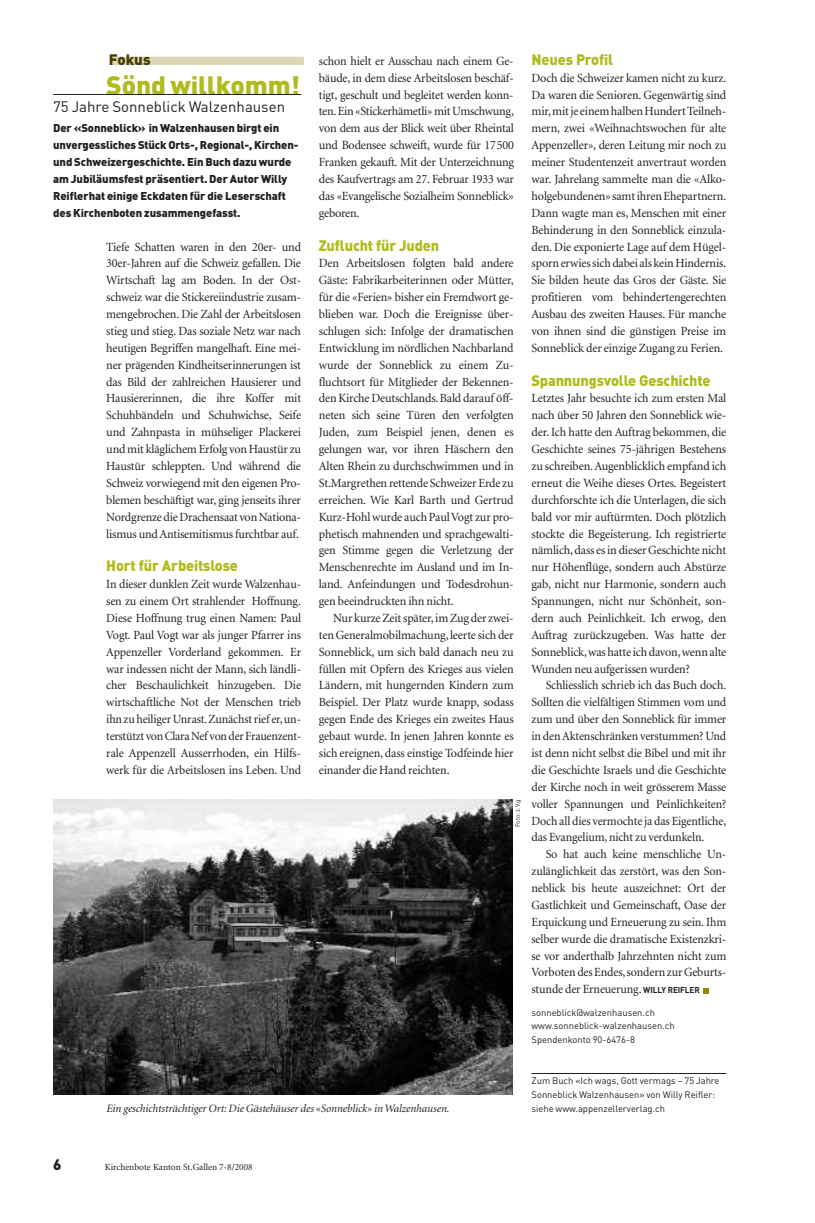
<style>
.page{position:relative;width:815px;height:1223px;background:#fff}
.page>*{position:absolute;margin:0;border:0;box-sizing:border-box;transform-origin:0 0}
.t1{font:900 26.25px "DIN";letter-spacing:-.005em;color:#b0bb1d}
.t2{font:900 15px "DIN";letter-spacing:-.01em;color:#b0bb1d}
.t3{font:15px "DIN";color:#231f20}
.t4{font:900 15px "DIN";color:#443c00}
.t5{font:900 15px "DIN";color:#231f20}
.t6{font:12.5px/16.9px "Minion";letter-spacing:-.01em;color:#231f20;text-align:justify}
.t7{font:12.5px/16.9px "Minion";letter-spacing:-.01em;color:#231f20;text-align:justify;scale:.96 1}
.t8{font:900 11.25px/16.9px "DIN";letter-spacing:-.005em;color:#231f20}
.t9{font:italic 11.25px "Minion";letter-spacing:-.005em;color:#231f20}
.t10{font:9.38px/13.8px "DIN";color:#231f20}
.t11{font:9.38px "Minion";color:#231f20}
.t12{font:6.25px "DIN";color:#231f20}
.s1{font-family:"DIN Bold Alternate";font-size:8.5px}
</style>
<div class="page">
<hr style="left:53px;top:94px;width:248px;height:1px;background:#231f20">
<hr style="left:531px;top:1073px;width:195px;height:1px;background:#231f20">
<svg style="left:703px;top:988px;width:5px;height:5px"></svg>
<div style="left:110px;top:57px;width:194px;height:8px;background:#ddd7b9"></div>
<img style="left:53px;top:799px;width:459px;height:295px">
<p class="t4" style="left:109px;top:51px;width:43px">Fokus</p>
<h1 class="t1" style="left:106px;top:70px;width:195px">Sönd willkomm!</h1>
<p class="t3" style="left:53px;top:98px;width:233px">75 Jahre Sonneblick Walzenhausen</p>
<p class="t8" style="left:53px;top:120px;width:247px">Der «Sonneblick» in Walzenhausen birgt ein unvergessliches Stück Orts-, Regional-, Kirchen&shy;und Schweizergeschichte. Ein Buch dazu wurde am Jubiläumsfest präsentiert. Der Autor Willy Reiflerhat einige Eckdaten für die Leserschaft des Kirchenboten zusammengefasst.</p>
<p class="t6" style="left:106px;top:239px;width:196px">Tiefe Schatten waren in den 20er- und 30er-Jahren auf die Schweiz gefallen. Die Wirtschaft lag am Boden. In der Ost&shy;schweiz war die Stickereiindustrie zusam&shy;mengebrochen. Die Zahl der Arbeitslosen stieg und stieg. Das soziale Netz war nach heutigen Begriffen mangelhaft. Eine mei&shy;ner prägenden Kindheitserinnerungen ist das Bild der zahlreichen Hausierer und Hausiererinnen, die ihre Koffer mit Schuhbändeln und Schuhwichse, Seife und Zahnpasta in mühseliger Plackerei und mit kläglichem Erfolg von Haustür zu Haustür schleppten. Und während die Schweiz vorwiegend mit den eigenen Pro&shy;blemen beschäftigt war, ging jenseits ihrer Nordgrenze die Drachensaat von Nationa&shy;lismus und Antisemitismus furchtbar auf.</p>
<p class="t2" style="left:106px;top:557px;width:133px">Hort für Arbeitslose</p>
<p class="t7" style="left:106px;top:576px;width:205px">In dieser dunklen Zeit wurde Walzenhau&shy;sen zu einem Ort strahlender Hoffnung.<br>Diese Hoffnung trug einen Namen: Paul Vogt. Paul Vogt war als junger Pfarrer ins Appenzeller Vorderland gekommen. Er war indessen nicht der Mann, sich ländli&shy;cher Beschaulichkeit hinzugeben. Die wirtschaftliche Not der Menschen trieb ihn zu heiliger Unrast.Zunächst rief er,un&shy;terstützt von Clara Nef von der Frauenzent&shy;rale Appenzell Ausserrhoden, ein Hilfs&shy;werk für die Arbeitslosen ins Leben. Und</p>
<p class="t7" style="left:319px;top:53px;width:205px">schon hielt er Ausschau nach einem Ge&shy;bäude, in dem diese Arbeitslosen beschäf&shy;tigt, geschult und begleitet werden konn&shy;ten.Ein «Stickerhämetli» mit Umschwung, von dem aus der Blick weit über Rheintal und Bodensee schweift, wurde für 17500<br>Franken gekauft. Mit der Unterzeichnung des Kaufvertrags am 27. Februar 1933 war das «Evangelische Sozialheim Sonneblick» geboren.</p>
<p class="t2" style="left:319px;top:236px;width:122px">Zuflucht für Juden</p>
<p class="t6" style="left:319px;top:256px;width:196px">Den Arbeitslosen folgten bald andere Gäste: Fabrikarbeiterinnen oder Mütter, für die «Ferien» bisher ein Fremdwort ge&shy;blieben war. Doch die Ereignisse über&shy;schlugen sich: Infolge der dramatischen Entwicklung im nördlichen Nachbarland wurde der Sonneblick zu einem Zu&shy;fluchtsort für Mitglieder der Bekennen&shy;den Kirche Deutschlands.Bald darauf öff&shy;neten sich seine Türen den verfolgten Juden, zum Beispiel jenen, denen es gelungen war, vor ihren Häschern den Alten Rhein zu durchschwimmen und in St.Margrethen rettende Schweizer Erde zu erreichen. Wie Karl Barth und Gertrud Kurz-Hohl wurde auch Paul Vogt zur pro&shy;phetisch mahnenden und sprachgewalti&shy;gen Stimme gegen die Verletzung der Menschenrechte im Ausland und im In&shy;land. Anfeindungen und Todesdrohun&shy;gen beeindruckten ihn nicht.</p>
<p class="t6" style="left:319px;top:610px;width:196px;text-indent:14px">Nur kurze Zeit später, im Zug der zwei&shy;ten Generalmobilmachung,leerte sich der Sonneblick, um sich bald danach neu zu füllen mit Opfern des Krieges aus vielen Ländern, mit hungernden Kindern zum Beispiel. Der Platz wurde knapp, sodass gegen Ende des Krieges ein zweites Haus gebaut wurde. In jenen Jahren konnte es sich ereignen, dass einstige Todfeinde hier einander die Hand reichten.</p>
<p class="t12" style="left:514px;top:827px;width:29px;rotate:-90deg">Foto: z.V.g</p>
<p class="t9" style="left:106px;top:1103px;width:344px">Ein geschichtsträchtiger Ort: Die Gästehäuser des «Sonneblick» in Walzenhausen.</p>
<p class="t2" style="left:531px;top:51px;width:83px">Neues Profil</p>
<p class="t6" style="left:531px;top:70px;width:196px">Doch die Schweizer kamen nicht zu kurz.<br>Da waren die Senioren. Gegenwärtig sind mir,mit je einem halben Hundert Teilneh&shy;mern, zwei «Weihnachtswochen für alte Appenzeller», deren Leitung mir noch zu meiner Studentenzeit anvertraut worden war. Jahrelang sammelte man die «Alko&shy;holgebundenen» samt ihren Ehepartnern.<br>Dann wagte man es, Menschen mit einer Behinderung in den Sonneblick einzula&shy;den. Die exponierte Lage auf dem Hügel&shy;sporn erwies sich dabei als kein Hindernis.<br>Sie bilden heute das Gros der Gäste. Sie profitieren vom behindertengerechten Ausbau des zweiten Hauses. Für manche von ihnen sind die günstigen Preise im Sonneblick der einzige Zugang zu Ferien.</p>
<p class="t2" style="left:531px;top:371px;width:181px">Spannungsvolle Geschichte</p>
<p class="t6" style="left:531px;top:391px;width:196px">Letztes Jahr besuchte ich zum ersten Mal nach über 50 Jahren den Sonneblick wie&shy;der. Ich hatte den Auftrag bekommen, die Geschichte seines 75-jährigen Bestehens zu schreiben. Augenblicklich empfand ich erneut die Weihe dieses Ortes. Begeistert durchforschte ich die Unterlagen, die sich bald vor mir auftürmten. Doch plötzlich stockte die Begeisterung. Ich registrierte nämlich,dass es in dieser Geschichte nicht nur Höhenflüge, sondern auch Abstürze gab, nicht nur Harmonie, sondern auch Spannungen, nicht nur Schönheit, son&shy;dern auch Peinlichkeit. Ich erwog, den Auftrag zurückzugeben. Was hatte der Sonneblick,was hatte ich davon,wenn alte Wunden neu aufgerissen wurden?</p>
<p class="t7" style="left:531px;top:678px;width:204px;text-indent:14px">Schliesslich schrieb ich das Buch doch.<br>Sollten die vielfältigen Stimmen vom und zum und über den Sonneblick für immer in den Aktenschränken verstummen? Und ist denn nicht selbst die Bibel und mit ihr die Geschichte Israels und die Geschichte der Kirche noch in weit grösserem Masse voller Spannungen und Peinlichkeiten?<br>Doch all dies vermochte ja das Eigentliche, das Evangelium, nicht zu verdunkeln.</p>
<p class="t7" style="left:531px;top:846px;width:204px;text-indent:14px">So hat auch keine menschliche Un&shy;zulänglichkeit das zerstört, was den Son&shy;neblick bis heute auszeichnet: Ort der Gastlichkeit und Gemeinschaft, Oase der Erquickung und Erneuerung zu sein. Ihm selber wurde die dramatische Existenzkri&shy;se vor anderthalb Jahrzehnten nicht zum Vorboten des Endes,sondern zur Geburts&shy;stunde der Erneuerung. <span class="s1">WILLY REIFLER</span></p>
<p class="t10" style="left:531px;top:1005px;width:145px">sonneblick@walzenhausen.ch www.sonneblick-walzenhausen.ch<br>Spendenkonto 90-6476-8</p>
<p class="t10" style="left:531px;top:1074px;width:190px">Zum Buch «Ich wags, Gott vermags – 75 Jahre<br>Sonneblick Walzenhausen» von Willy Reifler: siehe www.appenzellerverlag.ch</p>
<p class="t5" style="left:53px;top:1155px;width:10px">6</p>
<p class="t11" style="left:105px;top:1163px;width:150px">Kirchenbote Kanton St.Gallen 7-8/2008</p>
</div>
